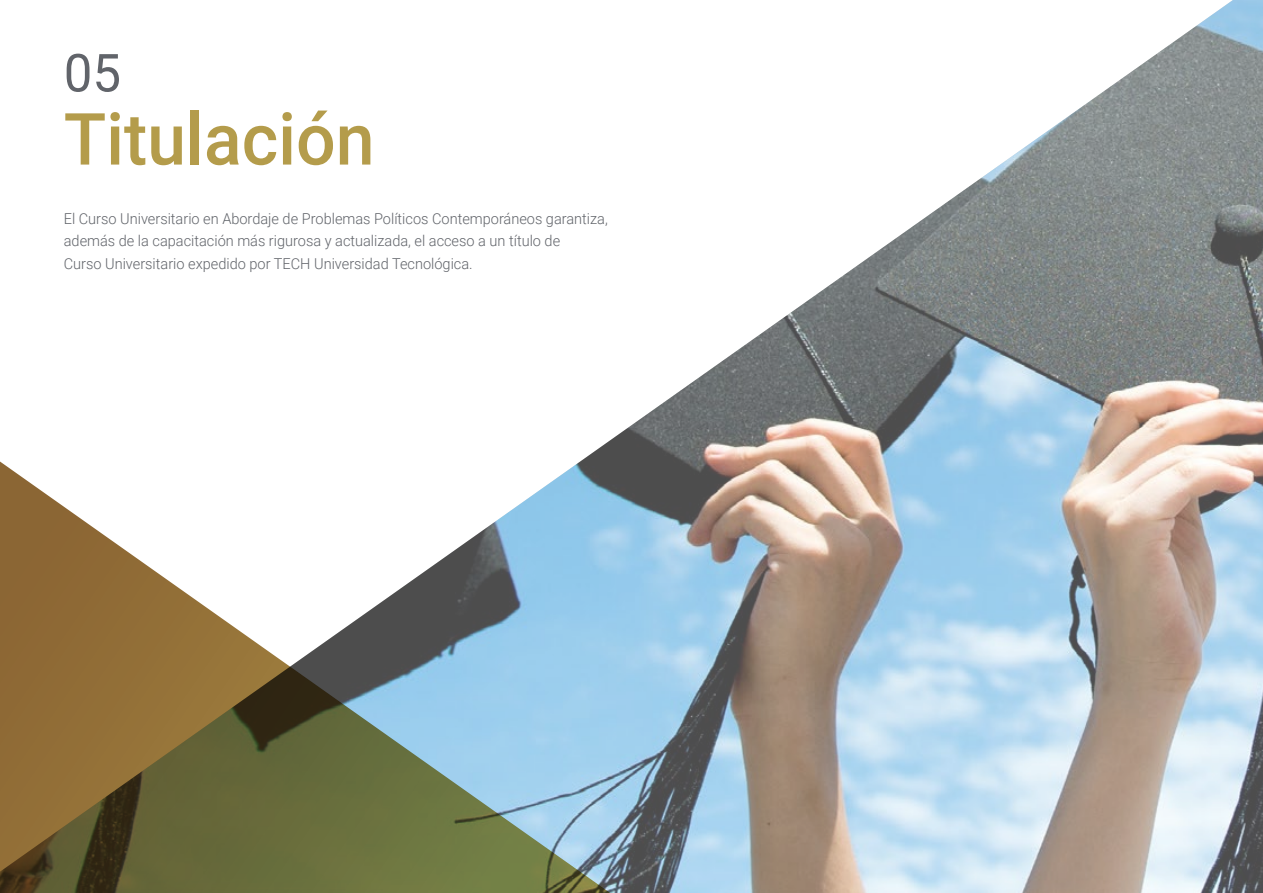
<style>
.page{position:relative;width:1263px;height:893px;background:#fff}
.page>*{position:absolute;margin:0;border:0;box-sizing:border-box;transform-origin:0 0}
.t1{font:500 72px "Roboto";color:#b49c4b}
.t2{font:52.5px "Roboto";color:#61646a}
.t3{font:300 15px/22.5px "Roboto";color:#61646a}
</style>
<div class="page">
<img style="left:602px;top:0;width:661px;height:893px">
<svg style="left:0;top:446px;width:640px;height:447px"></svg>
<h2 class="t2" style="left:64px;top:36px;width:59px">05</h2>
<h1 class="t1" style="left:64px;top:89px;width:312px">Titulación</h1>
<p class="t3" style="left:64px;top:207px;width:545px">El Curso Universitario en Abordaje de Problemas Políticos Contemporáneos garantiza, además de la capacitación más rigurosa y actualizada, el acceso a un título de<br>Curso Universitario expedido por TECH Universidad Tecnológica.</p>
</div>
